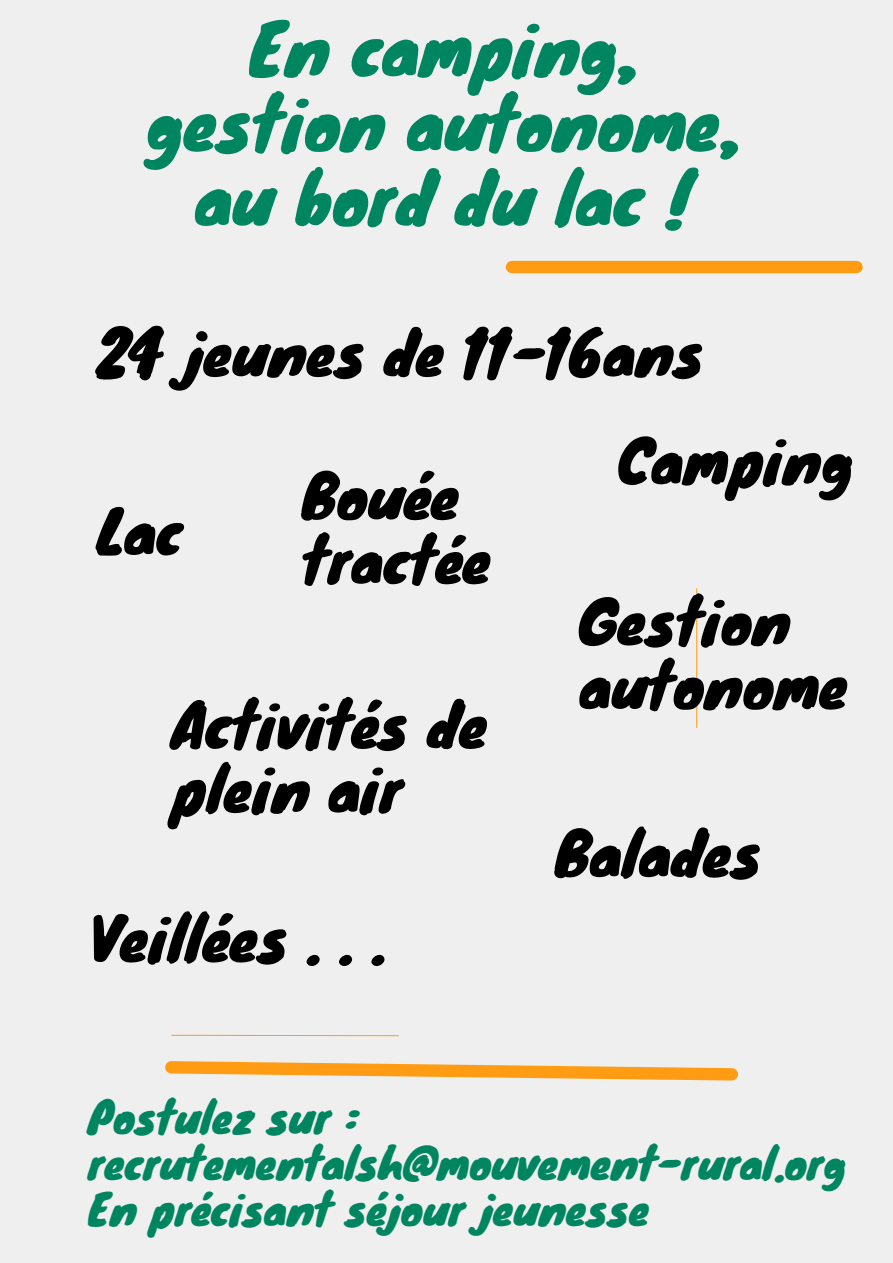
<style>
.page{position:relative;width:893px;height:1263px;background:#efefef}
.page>*{position:absolute;margin:0;border:0;box-sizing:border-box;transform-origin:0 0}
.t1{font:69.07px/74.8px "Knewave";color:#008561;text-align:center}
.t2{font:59.25px/64.1px "Knewave";color:#000}
.t3{font:42px/45.6px "Knewave";color:#008561}
</style>
<div class="page">
<div style="left:512px;top:261px;width:344px;height:12px;background:#ff9c13"></div>
<svg style="left:171px;top:1035px;width:228px;height:1px"></svg>
<svg style="left:165px;top:1061px;width:573px;height:20px"></svg>
<hr style="left:696px;top:588px;width:1px;height:140px;background:#ff9c13">
<p class="t1" style="left:146px;top:9px;width:595px">En camping, gestion autonome, au bord du lac !</p>
<p class="t2" style="left:97px;top:318px;width:609px">24 jeunes de 11-16ans</p>
<p class="t2" style="left:97px;top:497px;width:87px">Lac</p>
<p class="t2" style="left:302px;top:462px;width:191px">Bouée tractée</p>
<p class="t2" style="left:171px;top:690px;width:318px">Activités de plein air</p>
<p class="t2" style="left:89px;top:904px;width:297px">Veillées . . .</p>
<p class="t2" style="left:617px;top:426px;width:237px">Camping</p>
<p class="t2" style="left:579px;top:587px;width:270px">Gestion autonome</p>
<p class="t2" style="left:555px;top:819px;width:208px">Balades</p>
<p class="t3" style="left:88px;top:1093px;width:760px">Postulez sur : recrutementalsh@mouvement-rural.org<br>En précisant séjour jeunesse</p>
</div>
